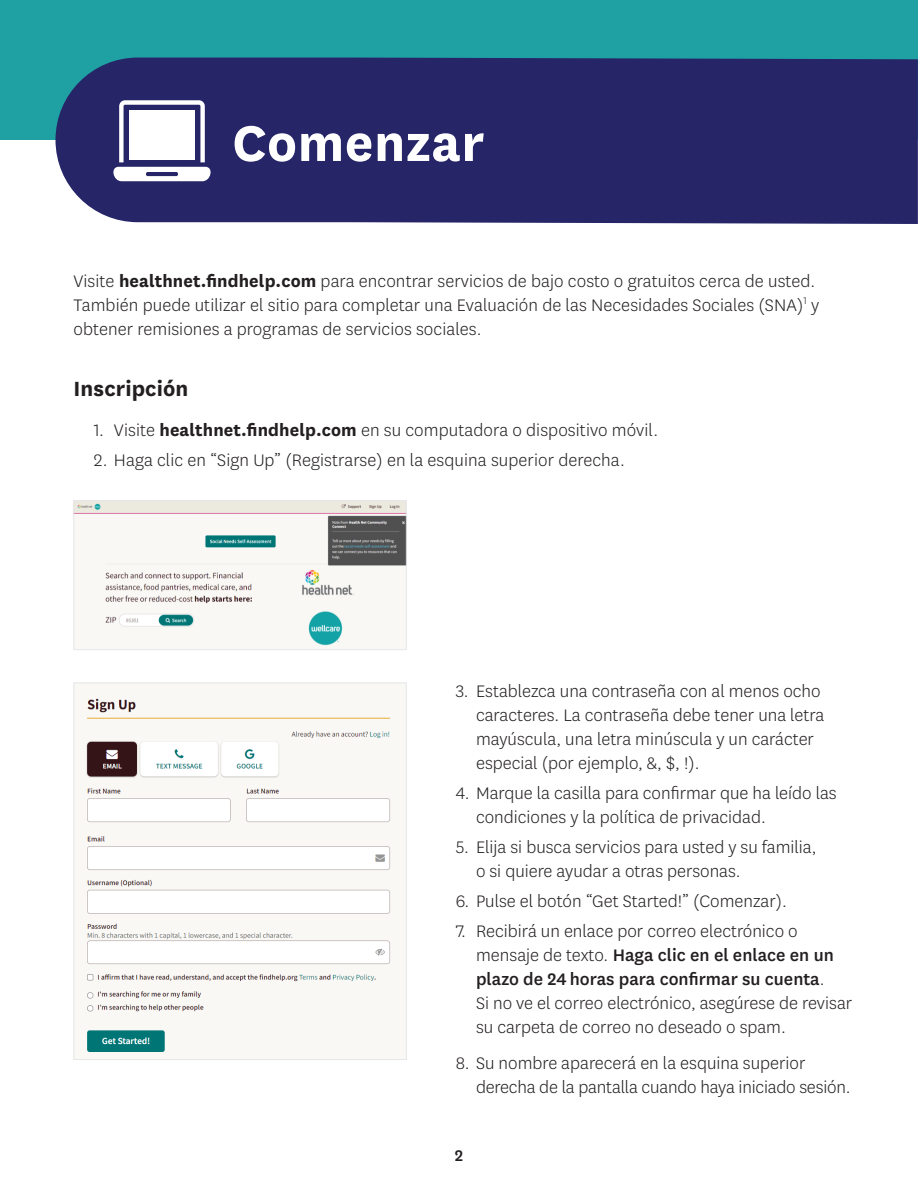
<style>
.page{position:relative;width:918px;height:1188px;background:#fff}
.page>*{position:absolute;margin:0;border:0;box-sizing:border-box;transform-origin:0 0}
.t1{font:700 58.5px "Centene Sans";letter-spacing:.01em;color:#fff}
.t2{font:700 24px "Centene Sans";letter-spacing:.005em;color:#231f20}
.t3{font:300 19.5px/24px "Centene Sans";color:#231f20}
.t4{font:500 18px "Centene Sans";color:#231f20}
.s1{font-weight:700}
.s2{font-weight:500}
</style>
<div class="page">
<div style="left:0;top:0;width:918px;height:140px;background:#1fa0a3"></div>
<div style="left:56px;top:58px;width:862px;height:166px;background:#252568"></div>
<img style="left:75px;top:502px;width:330px;height:144px">
<div style="left:73px;top:500px;width:334px;height:150px;border:1px solid #e6e7e9"></div>
<img style="left:85px;top:698px;width:306px;height:355px">
<div style="left:73px;top:683px;width:334px;height:377px;border:1px solid #e6e7e9"></div>
<svg style="left:110px;top:100px;width:104px;height:81px"></svg>
<h2 class="t1" style="left:232px;top:102px;width:254px">Comenzar</h2>
<p class="t3" style="left:73px;top:268px;width:747px">Visite <span class="s1">healthnet.findhelp.com</span> para encontrar servicios de bajo costo o gratuitos cerca de usted .<br>También puede utilizar el sitio para completar una Evaluación de las Necesidades Sociales (SNA)<sup>1</sup> y obtener remisiones a programas de servicios sociales .</p>
<h3 class="t2" style="left:73px;top:372px;width:116px">Inscripción</h3>
<p class="t3" style="left:94px;top:417px;width:566px">1 . Visite <span class="s1">healthnet.findhelp.com</span> en su computadora o dispositivo móvil .</p>
<p class="t3" style="left:94px;top:447px;width:533px">2 . Haga clic en “Sign Up” (Registrarse) en la esquina superior derecha .</p>
<p class="t3" style="left:476px;top:679px;width:350px;text-indent:-20px">3 . Establezca una contraseña con al menos ocho caracteres . La contraseña debe tener una letra mayúscula, una letra minúscula y un carácter especial (por ejemplo, &amp;, $, !) .</p>
<p class="t3" style="left:476px;top:781px;width:362px;text-indent:-20px">4 . Marque la casilla para confirmar que ha leído las condiciones y la política de privacidad .</p>
<p class="t3" style="left:476px;top:835px;width:342px;text-indent:-20px">5 . Elija si busca servicios para usted y su familia, o si quiere ayudar a otras personas .</p>
<p class="t3" style="left:456px;top:889px;width:333px">6 . Pulse el botón “Get Started!” (Comenzar) .</p>
<p class="t3" style="left:476px;top:919px;width:378px;text-indent:-20px">7 . Recibirá un enlace por correo electrónico o mensaje de texto . <span class="s2">Haga clic en el enlace en un plazo de 24 horas para confirmar su cuenta</span> .<br>Si no ve el correo electrónico, asegúrese de revisar su carpeta de correo no deseado o spam .</p>
<p class="t3" style="left:476px;top:1051px;width:376px;text-indent:-20px">8 . Su nombre aparecerá en la esquina superior derecha de la pantalla cuando haya iniciado sesión .</p>
<p class="t4" style="left:455px;top:1143px;width:10px">2</p>
</div>
